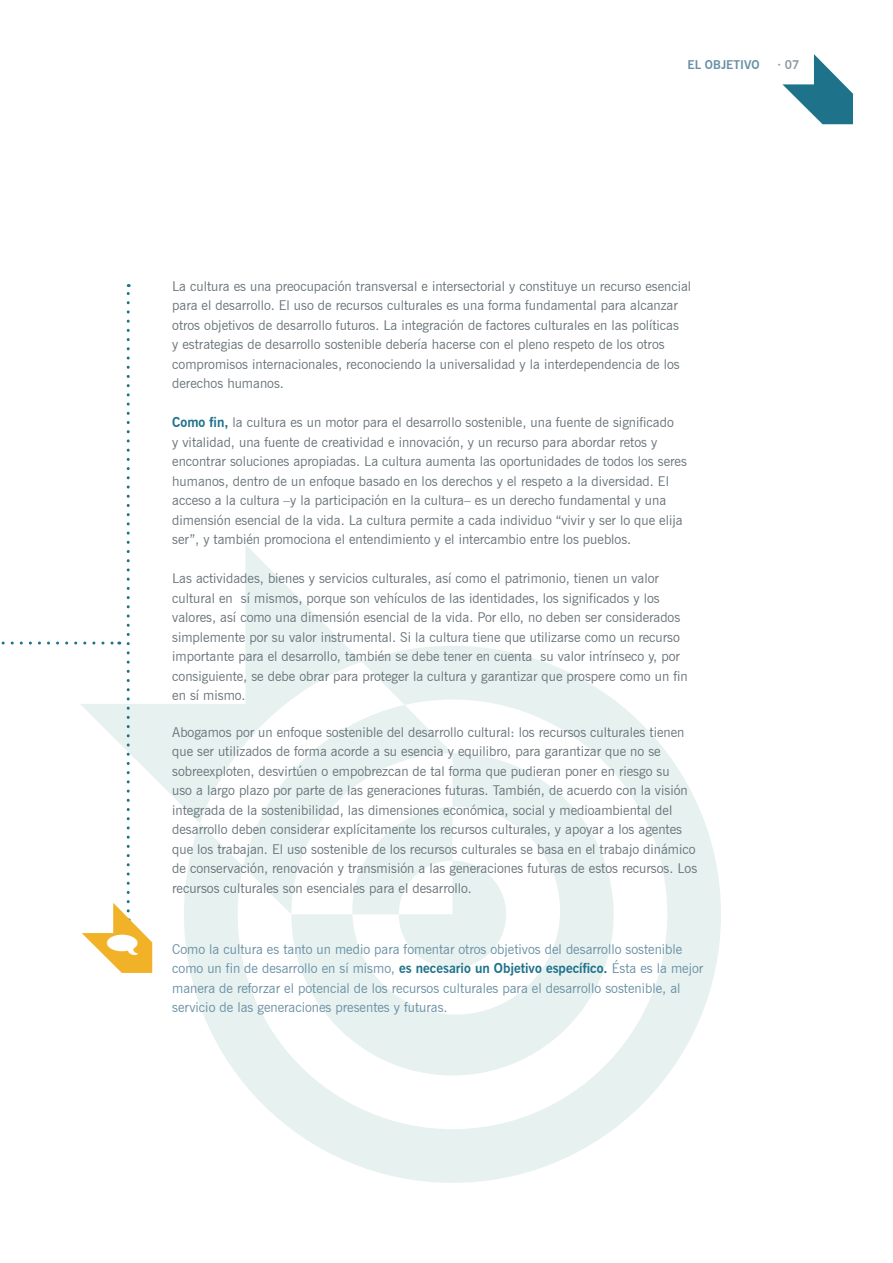
<style>
.page{position:relative;width:893px;height:1263px;background:#fff}
.page>*{position:absolute;margin:0;border:0;box-sizing:border-box;transform-origin:0 0}
.t1{font:13.5px/19.5px "News Gothic BT";color:#687379}
.t2{font:13.5px/19.5px "News Gothic BT";color:#6990a4}
.t3{font:700 12px "News Gothic BT";color:#6990a4}
.t4{font:700 12px "News Gothic BT";color:#8e99a0}
.s1{font-weight:700;color:#1e728a}
</style>
<div class="page">
<svg style="left:152px;top:545px;width:194px;height:262px"></svg>
<svg style="left:184px;top:646px;width:537px;height:537px"></svg>
<svg style="left:291px;top:753px;width:323px;height:322px;fill:#e6f1f0"></svg>
<svg style="left:243px;top:705px;width:263px;height:263px"></svg>
<svg style="left:782px;top:54px;width:71px;height:70px"></svg>
<svg style="left:1px;top:284px;width:151px;height:689px"></svg>
<p class="t3" style="left:687px;top:57px;width:74px">EL OBJETIVO</p>
<p class="t4" style="left:778px;top:57px;width:23px">· 07</p>
<p class="t1" style="left:172px;top:276px;width:521px">La cultura es una preocupación transversal e intersectorial y constituye un recurso esencial para el desarrollo. El uso de recursos culturales es una forma fundamental para alcanzar otros objetivos de desarrollo futuros. La integración de factores culturales en las políticas<br>y estrategias de desarrollo sostenible debería hacerse con el pleno respeto de los otros compromisos internacionales, reconociendo la universalidad y la interdependencia de los derechos humanos.</p>
<p class="t1" style="left:172px;top:413px;width:516px"><span class="s1">Como fin,</span> la cultura es un motor para el desarrollo sostenible, una fuente de significado<br>y vitalidad, una fuente de creatividad e innovación, y un recurso para abordar retos y encontrar soluciones apropiadas. La cultura aumenta las oportunidades de todos los seres humanos, dentro de un enfoque basado en los derechos y el respeto a la diversidad. El acceso a la cultura –y la participación en la cultura– es un derecho fundamental y una dimensión esencial de la vida. La cultura permite a cada individuo “vivir y ser lo que elija ser”, y también promociona el entendimiento y el intercambio entre los pueblos.</p>
<p class="t1" style="left:172px;top:569px;width:517px">Las actividades, bienes y servicios culturales, así como el patrimonio, tienen un valor cultural en sí mismos, porque son vehículos de las identidades, los significados y los valores, así como una dimensión esencial de la vida. Por ello, no deben ser considerados simplemente por su valor instrumental. Si la cultura tiene que utilizarse como un recurso importante para el desarrollo, también se debe tener en cuenta su valor intrínseco y, por consiguiente, se debe obrar para proteger la cultura y garantizar que prospere como un fin en sí mismo.</p>
<p class="t1" style="left:172px;top:722px;width:527px">Abogamos por un enfoque sostenible del desarrollo cultural: los recursos culturales tienen que ser utilizados de forma acorde a su esencia y equilibro, para garantizar que no se sobreexploten, desvirtúen o empobrezcan de tal forma que pudieran poner en riesgo su<br>uso a largo plazo por parte de las generaciones futuras. También, de acuerdo con la visión integrada de la sostenibilidad, las dimensiones económica, social y medioambiental del desarrollo deben considerar explícitamente los recursos culturales, y apoyar a los agentes que los trabajan. El uso sostenible de los recursos culturales se basa en el trabajo dinámico de conservación, renovación y transmisión a las generaciones futuras de estos recursos. Los recursos culturales son esenciales para el desarrollo.</p>
<p class="t2" style="left:172px;top:939px;width:533px">Como la cultura es tanto un medio para fomentar otros objetivos del desarrollo sostenible como un fin de desarrollo en sí mismo, <span class="s1">es necesario un Objetivo específico.</span> Ésta es la mejor manera de reforzar el potencial de los recursos culturales para el desarrollo sostenible, al servicio de las generaciones presentes y futuras.</p>
</div>
